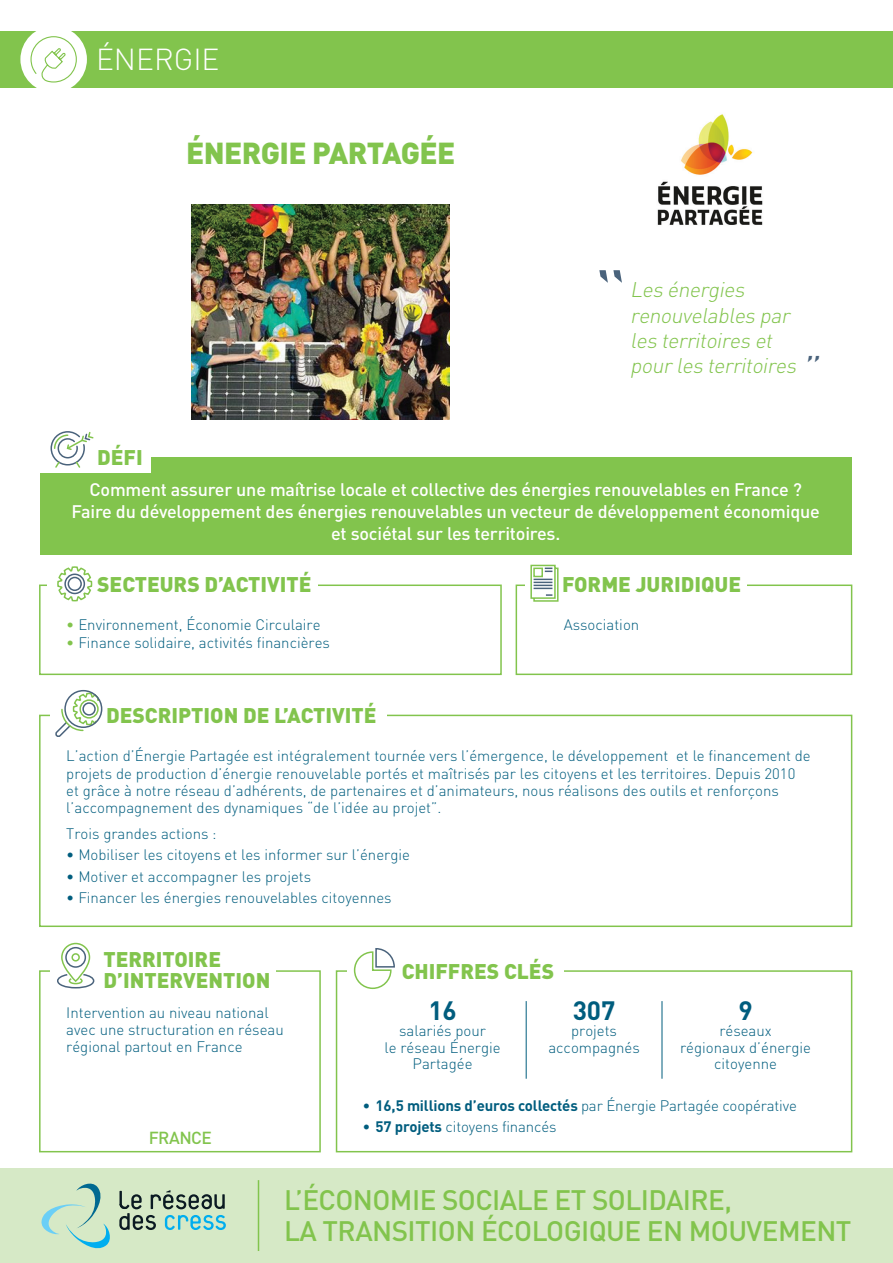
<style>
.page{position:relative;width:893px;height:1263px;background:#fff}
.page>*{position:absolute;margin:0;border:0;box-sizing:border-box;transform-origin:0 0}
.t1{font:italic 300 45px "DIN";color:#4a637c}
.t2{font:900 30px "DIN";letter-spacing:-.02em;color:#82c44d}
.t3{font:300 30px "DIN";color:#fff}
.t4{font:500 27.9px "DIN";letter-spacing:-.02em;color:#82c44d}
.text_rub{font:700 26.25px "DIN";color:#005d7e}
.t5{font:900 21px/21px "DIN";color:#82c44d}
.t6{font:italic 300 21px/25.2px "DIN";color:#82c44d}
.t7{font:500 18px/21.6px "DIN";letter-spacing:-.01em;color:#fff;text-align:center}
.t8{font:500 17.25px "DIN";letter-spacing:-.03em;color:#82c44d}
.text_rub-2{font:300 15px/17.2px "DIN";color:#005d7e;text-align:center}
.t9{font:700 15px "DIN";letter-spacing:-.01em;color:#005d7e}
.s1{color:#82c44d}
.s2{font-weight:300}
.s3{font-weight:700}
</style>
<div class="page">
<div style="left:0;top:31px;width:893px;height:56px;background:#82c44d"></div>
<div style="left:20px;top:26px;width:67px;height:67px;background:#fff;border-radius:50%"></div>
<svg style="left:30px;top:36px;width:47px;height:47px"></svg>
<img style="left:192px;top:205px;width:258px;height:215px">
<div style="left:0;top:1168px;width:893px;height:95px;background:#d6e9c6"></div>
<hr style="left:258px;top:1180px;width:1px;height:71px;background:#82c44d">
<div style="left:516px;top:584px;width:336px;height:91px;border:2px solid #82c44d"></div>
<div style="left:39px;top:584px;width:463px;height:91px;border:2px solid #82c44d"></div>
<div style="left:525px;top:580px;width:222px;height:13px;background:#fff"></div>
<svg style="left:530px;top:564px;width:29px;height:38px"></svg>
<div style="left:39px;top:970px;width:282px;height:182px;border:2px solid #82c44d"></div>
<div style="left:50px;top:965px;width:225px;height:14px;background:#fff"></div>
<div style="left:336px;top:970px;width:516px;height:182px;border:2px solid #82c44d"></div>
<div style="left:347px;top:965px;width:217px;height:14px;background:#fff"></div>
<div style="left:47px;top:580px;width:271px;height:14px;background:#fff"></div>
<div style="left:40px;top:457px;width:812px;height:98px;background:#82c44d"></div>
<div style="left:28px;top:449px;width:122px;height:24px;background:#fff"></div>
<svg style="left:50px;top:431px;width:44px;height:37px"></svg>
<div style="left:61px;top:943px;width:29px;height:38px;border:2px solid #82c44d;border-radius:14px"></div>
<svg style="left:57px;top:973px;width:38px;height:16px"></svg>
<div style="left:65px;top:947px;width:21px;height:21px;border:2px solid #4a637c;border-radius:50%"></div>
<div style="left:71px;top:953px;width:9px;height:8px;border:2px solid #82c44d;border-radius:50%"></div>
<svg style="left:353px;top:948px;width:42px;height:41px"></svg>
<svg style="left:57px;top:566px;width:36px;height:36px"></svg>
<div style="left:39px;top:715px;width:813px;height:212px;border:2px solid #82c44d"></div>
<div style="left:50px;top:710px;width:337px;height:13px;background:#fff"></div>
<div style="left:64px;top:690px;width:38px;height:38px;border:2px solid #4a637c;border-radius:50%"></div>
<svg style="left:55px;top:692px;width:46px;height:45px"></svg>
<svg style="left:41px;top:1183px;width:69px;height:66px"></svg>
<svg style="left:119px;top:1190px;width:107px;height:40px"></svg>
<hr style="left:526px;top:1001px;width:1px;height:78px;background:#005d7e">
<hr style="left:662px;top:1001px;width:1px;height:78px;background:#005d7e">
<img style="left:657px;top:114px;width:106px;height:111px">
<p class="t3" style="left:96px;top:41px;width:125px">ÉNERGIE</p>
<p class="t2" style="left:186px;top:133px;width:271px">ÉNERGIE PARTAGÉE</p>
<p class="t5" style="left:97px;top:445px;width:47px">DÉFI</p>
<p class="t6" style="left:630px;top:277px;width:172px">Les énergies renouvelables par les territoires et pourles territoires</p>
<p class="t1" style="left:799px;top:344px;width:30px">”</p>
<p class="t7" style="left:71px;top:478px;width:750px">Comment assurer une maîtrise locale et collective des énergies renouvelables en France ?<br>Faire du développement des énergies renouvelables un vecteur de développement économique et sociétal sur les territoires.</p>
<p class="t5" style="left:97px;top:573px;width:216px">SECTEURS D’ACTIVITÉ</p>
<p class="text_rub-2" style="left:66px;top:616px;width:256px"><span class="s1">•</span> Environnement, Économie Circulaire</p>
<p class="text_rub-2" style="left:66px;top:633px;width:265px"><span class="s1">•</span> Finance solidaire, activités financières</p>
<p class="t5" style="left:106px;top:704px;width:272px">DESCRIPTION DE L’ACTIVITÉ</p>
<p class="t5" style="left:562px;top:573px;width:181px">FORME JURIDIQUE</p>
<p class="text_rub-2" style="left:564px;top:616px;width:77px">Association</p>
<p class="text_rub-2" style="left:66px;top:747px;width:746px;text-align:left">L’action d’Énergie Partagée est intégralement tournée vers l’émergence, le développement et le financement de projets de production d’énergie renouvelable portés et maîtrisés par les citoyens et les territoires. Depuis 2010 et grâce à notre réseau d’adhérents, de partenaires et d’animateurs, nous réalisons des outils et renforçons l’accompagnement des dynamiques “de l’idée au projet”.</p>
<p class="text_rub-2" style="left:66px;top:825px;width:152px">Trois grandes actions :</p>
<p class="text_rub-2" style="left:66px;top:846px;width:345px">• Mobiliser les citoyens et les informer sur l’énergie</p>
<p class="text_rub-2" style="left:66px;top:868px;width:246px">• Motiver et accompagner les projets</p>
<p class="text_rub-2" style="left:66px;top:889px;width:327px">• Financer les énergies renouvelables citoyennes</p>
<p class="t5" style="left:104px;top:947px;width:168px">TERRITOIRE<br>D’INTERVENTION</p>
<p class="text_rub-2" style="left:66px;top:1004px;width:219px;text-align:left">Intervention au niveau national avec une structuration en réseau régional partout en France</p>
<p class="t8" style="left:149px;top:1126px;width:65px">FRANCE</p>
<p class="t5" style="left:402px;top:959px;width:154px">CHIFFRES CLÉS</p>
<p class="text_rub" style="left:573px;top:993px;width:44px">307</p>
<p class="text_rub-2" style="left:548px;top:1022px;width:93px;line-height:16.5px">projets accompagnés</p>
<p class="text_rub" style="left:738px;top:993px;width:16px">9</p>
<p class="text_rub-2" style="left:680px;top:1022px;width:132px;line-height:16.5px">réseaux<br>régionaux d’énergie citoyenne</p>
<p class="text_rub" style="left:428px;top:993px;width:30px">16</p>
<p class="text_rub-2" style="left:384px;top:1022px;width:118px;line-height:16.5px">salariés pour<br>le réseau Énergie<br>Partagée</p>
<p class="t9" style="left:363px;top:1095px;width:435px">• 16,5 millions d’euros collectés <span class="s2">par Énergie Partagée coopérative</span></p>
<p class="text_rub-2" style="left:363px;top:1118px;width:195px"><span class="s3">• 57 projets</span> citoyens financés</p>
<p class="t4" style="left:284px;top:1182px;width:449px">L’ÉCONOMIE SOCIALE ET SOLIDAIRE,</p>
<p class="t4" style="left:284px;top:1213px;width:569px">LA TRANSITION ÉCOLOGIQUE EN MOUVEMENT</p>
</div>
